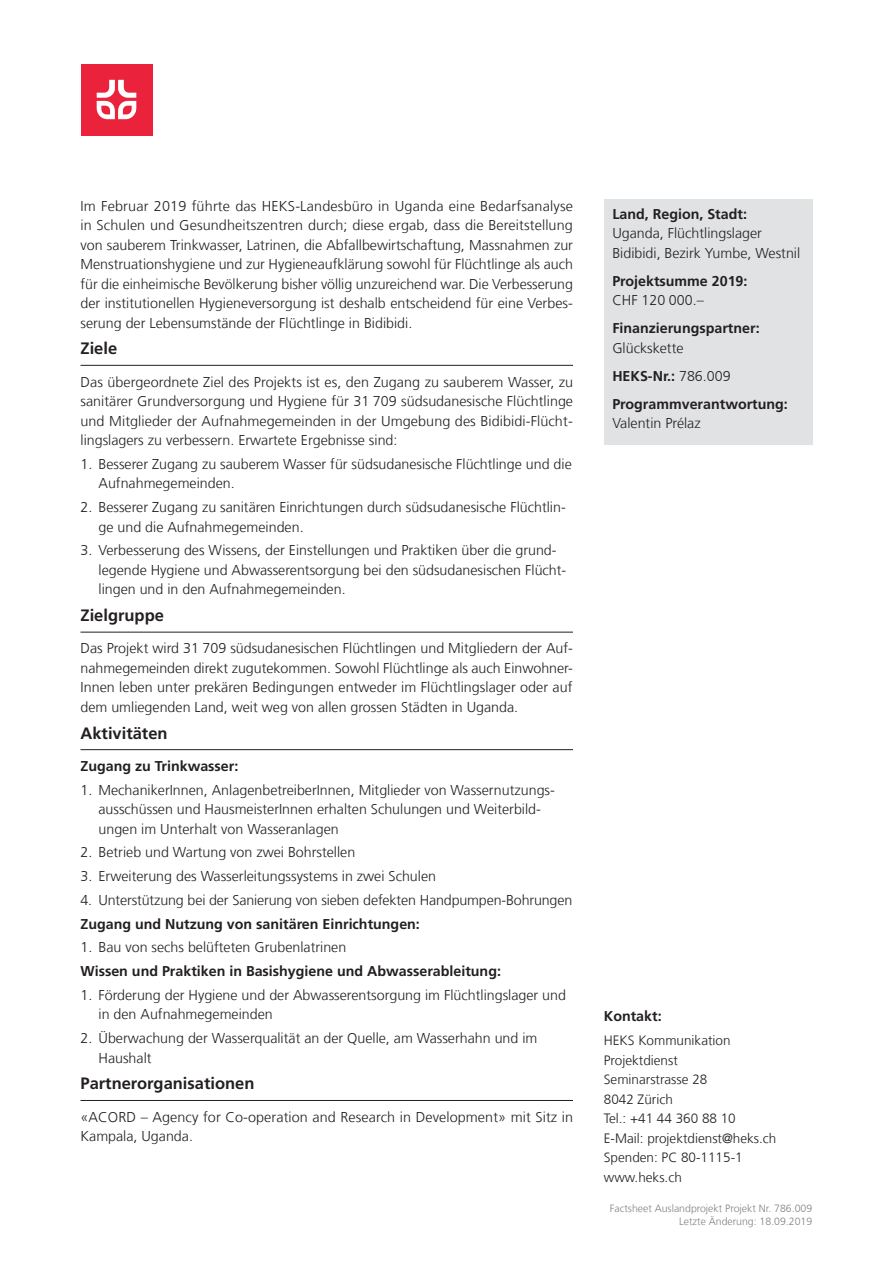
<style>
.page{position:relative;width:893px;height:1263px;background:#fff}
.page>*{position:absolute;margin:0;border:0;box-sizing:border-box;transform-origin:0 0}
.Untertitel{font:700 16.5px "Frutiger LT Com";color:#231f20}
.text{font:300 14.25px/19.5px "Frutiger LT Com";color:#231f20;text-align:justify}
.text_auftz_kurz_link{font:300 14.25px/19.5px "Frutiger LT Com";color:#231f20}
.text-2{font:700 14.25px "Frutiger LT Com";color:#231f20}
.kasten{font:700 14.25px/19.5px "Frutiger LT Com";color:#231f20}
.kasten-2{font:300 14.25px/19.5px "Frutiger LT Com";color:#231f20}
.Kontakt{font:300 13.5px "Frutiger LT Com";color:#231f20}
.t1{font:300 10.5px/12.6px "Frutiger LT Com";color:#808285;text-align:right}
.s1{font-weight:700}
.s2{font-weight:300}
</style>
<div class="page">
<hr style="left:81px;top:365px;width:492px;height:1px;background:#231f20">
<hr style="left:81px;top:632px;width:492px;height:1px;background:#231f20">
<hr style="left:81px;top:749px;width:492px;height:1px;background:#231f20">
<hr style="left:81px;top:1100px;width:492px;height:1px;background:#231f20">
<div style="left:604px;top:200px;width:208px;height:245px;background:#e1e2e4"></div>
<div style="left:81px;top:64px;width:71px;height:71px;background:#ea223b"></div>
<svg style="left:97px;top:80px;width:39px;height:39px"></svg>
<p class="text" style="left:81px;top:196px;width:494px">Im Februar 2019 führte das HEKS-Landesbüro in Uganda eine Bedarfsanalyse in Schulen und Gesundheitszentren durch; diese ergab, dass die Bereitstellung von sauberem Trinkwasser, Latrinen, die Abfallbewirtschaftung, Massnahmen zur Menstruationshygiene und zur Hygieneaufklärung sowohl für Flüchtlinge als auch für die einheimische Bevölkerung bisher völlig unzureichend war. Die Verbesserung der institutionellen Hygieneversorgung ist deshalb entscheidend für eine Verbes&shy;serung der Lebensumstände der Flüchtlinge in Bidibidi.</p>
<p class="Untertitel" style="left:81px;top:339px;width:38px">Ziele</p>
<p class="text" style="left:81px;top:372px;width:494px">Das übergeordnete Ziel des Projekts ist es, den Zugang zu sauberem Wasser, zu sanitärer Grundversorgung und Hygiene für 31 709 südsudanesische Flüchtlinge und Mitglieder der Aufnahmegemeinden in der Umgebung des Bidibidi-Flücht&shy;lingslagers zu verbessern. Erwartete Ergebnisse sind:</p>
<p class="text_auftz_kurz_link" style="left:99px;top:454px;width:475px;text-indent:-18px">1. Besserer Zugang zu sauberem Wasser für südsudanesische Flüchtlinge und die<br>Aufnahmegemeinden.</p>
<p class="text_auftz_kurz_link" style="left:99px;top:497px;width:469px;text-indent:-18px">2. Besserer Zugang zu sanitären Einrichtungen durch südsudanesische Flüchtlin&shy;ge und die Aufnahmegemeinden.</p>
<p class="text_auftz_kurz_link" style="left:99px;top:541px;width:469px;text-indent:-18px">3. Verbesserung des Wissens, der Einstellungen und Praktiken über die grund&shy;legende Hygiene und Abwasserentsorgung bei den südsudanesischen Flücht&shy;lingen und in den Aufnahmegemeinden.</p>
<p class="Untertitel" style="left:81px;top:606px;width:85px">Zielgruppe</p>
<p class="text" style="left:81px;top:639px;width:494px">Das Projekt wird 31 709 südsudanesischen Flüchtlingen und Mitgliedern der Auf&shy;nahmegemeinden direkt zugutekommen. Sowohl Flüchtlinge als auch Einwohner-Innen leben unter prekären Bedingungen entweder im Flüchtlingslager oder auf dem umliegenden Land, weit weg von allen grossen Städten in Uganda.</p>
<p class="Untertitel" style="left:81px;top:723px;width:89px">Aktivitäten</p>
<p class="text-2" style="left:81px;top:757px;width:159px">Zugang zu Trinkwasser:</p>
<p class="text_auftz_kurz_link" style="left:99px;top:780px;width:458px;text-indent:-18px">1. MechanikerInnen, AnlagenbetreiberInnen, Mitglieder von Wassernutzungs&shy;ausschüssen und HausmeisterInnen erhalten Schulungen und Weiterbild&shy;ungen im Unterhalt von Wasseranlagen</p>
<p class="text_auftz_kurz_link" style="left:81px;top:843px;width:276px">2. Betrieb und Wartung von zwei Bohrstellen</p>
<p class="text_auftz_kurz_link" style="left:81px;top:866px;width:357px">3. Erweiterung des Wasserleitungssystems in zwei Schulen</p>
<p class="text_auftz_kurz_link" style="left:81px;top:890px;width:493px">4. Unterstützung bei der Sanierung von sieben defekten Handpumpen-Bohrungen</p>
<p class="text-2" style="left:81px;top:915px;width:341px">Zugang und Nutzung von sanitären Einrichtungen:</p>
<p class="text_auftz_kurz_link" style="left:81px;top:938px;width:267px">1. Bau von sechs belüfteten Grubenlatrinen</p>
<p class="text-2" style="left:81px;top:963px;width:422px">Wissen und Praktiken in Basishygiene und Abwasserableitung:</p>
<p class="text_auftz_kurz_link" style="left:99px;top:985px;width:469px;text-indent:-18px">1. Förderung der Hygiene und der Abwasserentsorgung im Flüchtlingslager und in den Aufnahmegemeinden</p>
<p class="text_auftz_kurz_link" style="left:99px;top:1029px;width:440px;text-indent:-18px">2. Überwachung der Wasserqualität an der Quelle, am Wasserhahn und im<br>Haushalt</p>
<p class="Untertitel" style="left:81px;top:1074px;width:175px">Partnerorganisationen</p>
<p class="text" style="left:81px;top:1107px;width:494px">«ACORD – Agency for Co-operation and Research in Development» mit Sitz in<br>Kampala, Uganda.</p>
<p class="kasten-2" style="left:612px;top:204px;width:189px"><span class="s1">Land, Region, Stadt:<br></span>Uganda, Flüchtlingslager<br>Bidibidi, Bezirk Yumbe, Westnil</p>
<p class="kasten" style="left:612px;top:271px;width:137px">Projektsumme 2019:<br><span class="s2">CHF 120 000.–</span></p>
<p class="kasten" style="left:612px;top:319px;width:149px">Finanzierungspartner:<br><span class="s2">Glückskette</span></p>
<p class="kasten" style="left:612px;top:366px;width:120px">HEKS-Nr.: <span class="s2">786.009</span></p>
<p class="kasten" style="left:612px;top:394px;width:177px">Programmverantwortung:<br><span class="s2">Valentin Prélaz</span></p>
<p class="text-2" style="left:604px;top:1008px;width:59px">Kontakt:</p>
<p class="Kontakt" style="left:604px;top:1032px;width:128px">HEKS Kommunikation</p>
<p class="Kontakt" style="left:604px;top:1052px;width:76px">Projektdienst</p>
<p class="Kontakt" style="left:604px;top:1071px;width:105px">Seminarstrasse 28</p>
<p class="Kontakt" style="left:604px;top:1091px;width:71px">8042 Zürich</p>
<p class="Kontakt" style="left:604px;top:1110px;width:133px">Tel.: +41 44 360 88 10</p>
<p class="Kontakt" style="left:604px;top:1130px;width:174px">E-Mail: projektdienst@heks.ch</p>
<p class="Kontakt" style="left:604px;top:1149px;width:140px">Spenden: PC 80-1115-1</p>
<p class="Kontakt" style="left:604px;top:1169px;width:80px">www.heks.ch</p>
<p class="t1" style="left:610px;top:1202px;width:204px">Factsheet Auslandprojekt Projekt Nr. 786.009<br>Letzte Änderung: 18.09.2019</p>
</div>
